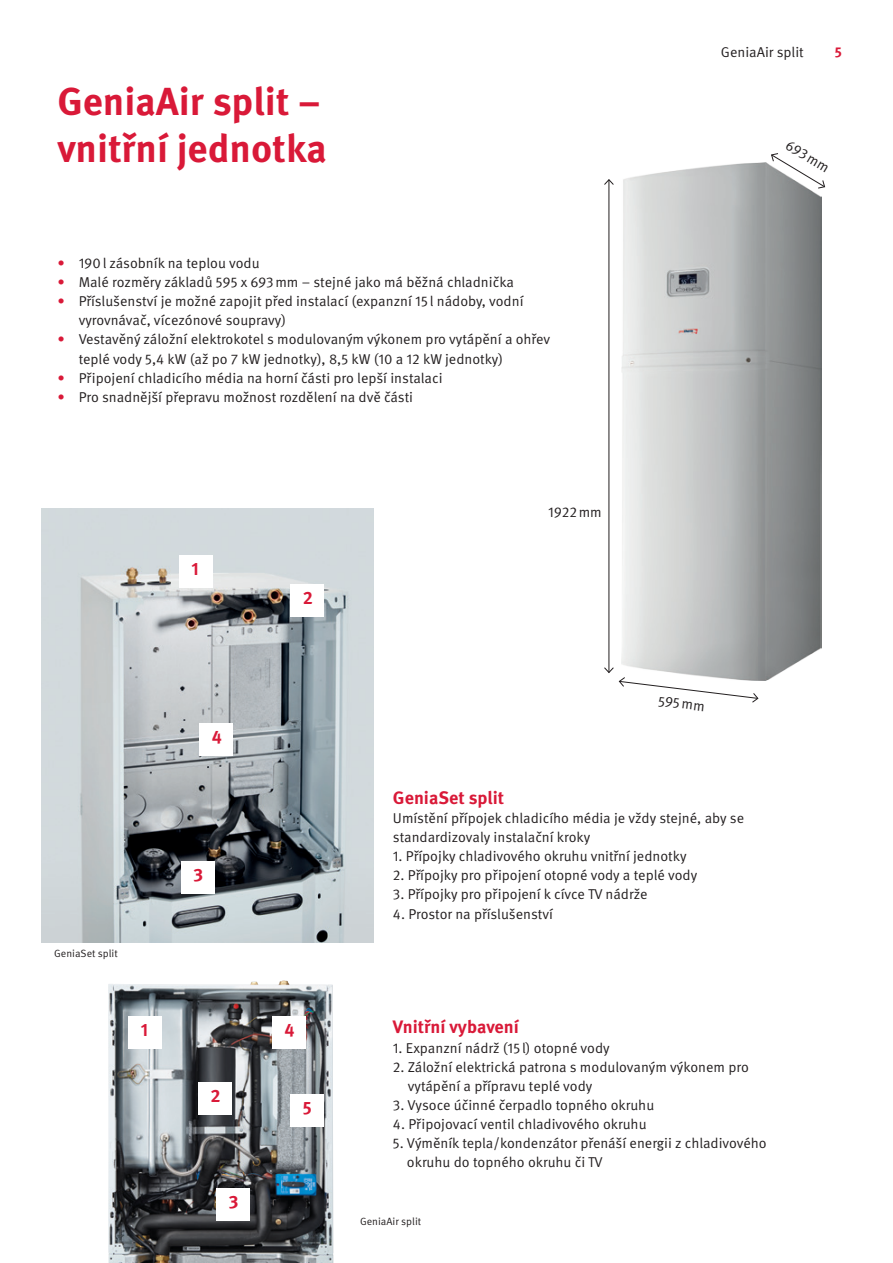
<style>
.page{position:relative;width:893px;height:1263px;background:#fff}
.page>*{position:absolute;margin:0;border:0;box-sizing:border-box;transform-origin:0 0}
.Headline__Meta_Bold{font:700 39px/46.8px "Meta Pro";color:#d91938}
.Body_copy__Meta_Book{font:700 18px "Meta Pro";color:#d91938}
.Bullerpoint___Aufzae{font:700 18px "Meta Pro";color:#d91938}
.Body_copy__Meta_Book-2{font:14.25px/19.2px "Meta Pro Norm";color:#231f20}
.Bullerpoint___Aufzae-2{font:14.25px/19.2px "Meta Pro Norm";color:#231f20}
.t1{font:700 14.25px "Meta Pro";color:#d91938}
.Bullerpoint___Aufzae-3{font:10.5px "Meta Pro Norm";color:#231f20}
.s1{color:#d91938}
</style>
<div class="page">
<img style="left:108px;top:980px;width:225px;height:283px">
<img style="left:41px;top:509px;width:332px;height:433px">
<hr style="left:609px;top:180px;width:1px;height:492px;background:#231f20">
<svg style="left:604px;top:179px;width:10px;height:6px"></svg>
<svg style="left:771px;top:153px;width:54px;height:35px"></svg>
<svg style="left:604px;top:667px;width:154px;height:36px"></svg>
<div style="left:181px;top:861px;width:34px;height:32px;background:#fff"></div>
<div style="left:290px;top:585px;width:34px;height:32px;background:#fff"></div>
<div style="left:179px;top:555px;width:34px;height:32px;background:#fff"></div>
<div style="left:129px;top:1016px;width:33px;height:33px;background:#fff"></div>
<div style="left:198px;top:1082px;width:34px;height:33px;background:#fff"></div>
<div style="left:290px;top:1094px;width:34px;height:32px;background:#fff"></div>
<div style="left:216px;top:1188px;width:34px;height:33px;background:#fff"></div>
<div style="left:272px;top:1016px;width:34px;height:33px;background:#fff"></div>
<div style="left:200px;top:724px;width:33px;height:32px;background:#fff"></div>
<img style="left:621px;top:162px;width:200px;height:519px">
<p class="Headline__Meta_Bold" style="left:57px;top:75px;width:271px">GeniaAir split – vnitřní jednotka</p>
<p class="Bullerpoint___Aufzae-2" style="left:57px;top:252px;width:204px"><span class="s1">•</span> 190l zásobník na teplou vodu</p>
<p class="Bullerpoint___Aufzae-2" style="left:57px;top:272px;width:458px"><span class="s1">•</span> Malé rozměry základů 595 x 693mm – stejné jako má běžná chladnička</p>
<p class="Bullerpoint___Aufzae-2" style="left:79px;top:291px;width:446px;text-indent:-21px"><span class="s1">•</span> Příslušenství je možné zapojit před instalací (expanzní 15 l nádoby, vodní vyrovnávač, vícezónové soupravy)</p>
<p class="Bullerpoint___Aufzae-2" style="left:79px;top:329px;width:473px;text-indent:-21px"><span class="s1">•</span> Vestavěný záložní elektrokotel s modulovaným výkonem pro vytápění a ohřev teplé vody 5,4 kW (až po 7 kW jednotky), 8,5 kW (10 a 12 kW jednotky)</p>
<p class="Bullerpoint___Aufzae-2" style="left:57px;top:367px;width:387px"><span class="s1">•</span> Připojení chladicího média na horní části pro lepší instalaci</p>
<p class="Bullerpoint___Aufzae-2" style="left:57px;top:386px;width:357px"><span class="s1">•</span> Pro snadnější přepravu možnost rozdělení na dvě části</p>
<p class="Bullerpoint___Aufzae" style="left:191px;top:554px;width:9px">1</p>
<p class="Bullerpoint___Aufzae" style="left:212px;top:723px;width:12px">4</p>
<p class="Bullerpoint___Aufzae" style="left:303px;top:584px;width:12px">2</p>
<p class="Bullerpoint___Aufzae-2" style="left:548px;top:501px;width:55px">1922mm</p>
<p class="Bullerpoint___Aufzae-2" style="left:721px;top:42px;width:84px">GeniaAir split</p>
<p class="t1" style="left:835px;top:41px;width:9px">5</p>
<p class="Bullerpoint___Aufzae-2" style="left:792px;top:135px;width:50px;rotate:31deg">693mm</p>
<p class="Bullerpoint___Aufzae-2" style="left:660px;top:690px;width:48px;rotate:7deg">595mm</p>
<p class="Bullerpoint___Aufzae-3" style="left:54px;top:945px;width:65px">GeniaSet split</p>
<p class="Bullerpoint___Aufzae" style="left:141px;top:1015px;width:9px">1</p>
<p class="Bullerpoint___Aufzae" style="left:194px;top:860px;width:11px">3</p>
<p class="Bullerpoint___Aufzae" style="left:210px;top:1081px;width:12px">2</p>
<p class="Bullerpoint___Aufzae" style="left:229px;top:1188px;width:11px">3</p>
<p class="Bullerpoint___Aufzae" style="left:285px;top:1015px;width:12px">4</p>
<p class="Bullerpoint___Aufzae" style="left:303px;top:1093px;width:10px">5</p>
<p class="Body_copy__Meta_Book" style="left:393px;top:783px;width:113px">GeniaSet split</p>
<p class="Body_copy__Meta_Book-2" style="left:393px;top:807px;width:353px">Umístění přípojek chladicího média je vždy stejné, aby se standardizovaly instalační kroky</p>
<p class="Body_copy__Meta_Book-2" style="left:393px;top:846px;width:295px">1. Přípojky chladivového okruhu vnitřní jednotky</p>
<p class="Body_copy__Meta_Book-2" style="left:393px;top:865px;width:306px">2. Přípojky pro připojení otopné vody a teplé vody</p>
<p class="Body_copy__Meta_Book-2" style="left:393px;top:884px;width:256px">3. Přípojky pro připojení k cívce TV nádrže</p>
<p class="Body_copy__Meta_Book-2" style="left:393px;top:903px;width:162px">4. Prostor na příslušenství</p>
<p class="Body_copy__Meta_Book" style="left:393px;top:1013px;width:128px">Vnitřní vybavení</p>
<p class="Body_copy__Meta_Book-2" style="left:393px;top:1037px;width:218px">1. Expanzní nádrž (15 l) otopné vody</p>
<p class="Body_copy__Meta_Book-2" style="left:408px;top:1056px;width:343px;text-indent:-15px">2. Záložní elektrická patrona s modulovaným výkonem pro vytápění a přípravu teplé vody</p>
<p class="Body_copy__Meta_Book-2" style="left:393px;top:1094px;width:263px">3. Vysoce účinné čerpadlo topného okruhu</p>
<p class="Body_copy__Meta_Book-2" style="left:393px;top:1113px;width:255px">4. Připojovací ventil chladivového okruhu</p>
<p class="Body_copy__Meta_Book-2" style="left:407px;top:1133px;width:361px;text-indent:-14px">5. Výměník tepla/kondenzátor přenáší energii z chladivového okruhu do topného okruhu či TV</p>
<p class="Bullerpoint___Aufzae-3" style="left:360px;top:1213px;width:63px">GeniaAir split</p>
</div>
